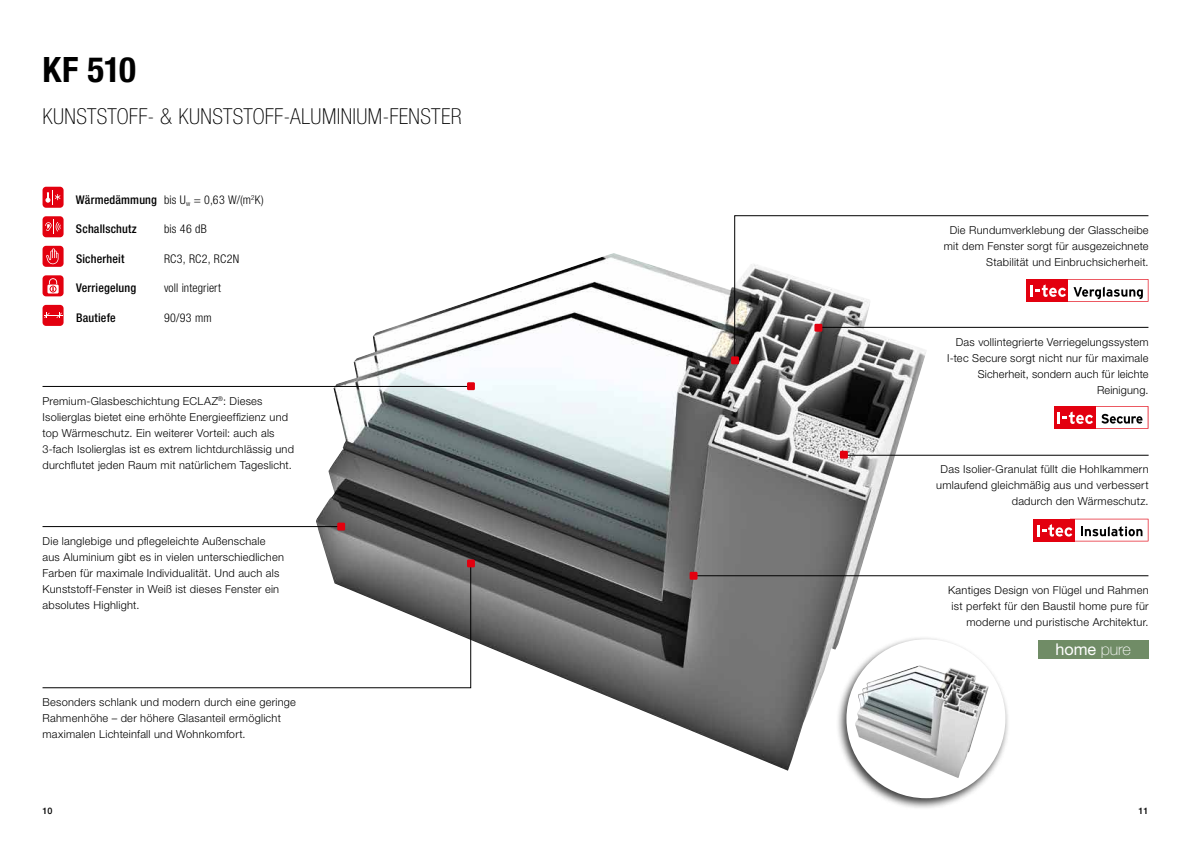
<style>
.page{position:relative;width:1191px;height:842px;background:#fff}
.page>*{position:absolute;margin:0;border:0;box-sizing:border-box;transform-origin:0 0}
.t1{font:700 condensed 35px "Helvetica Neue LT Pro";color:#000}
.t2{font:100 condensed 22px "Helvetica Neue LT Pro";letter-spacing:.015em;color:#000}
.t3{font:16.2px "Helvetica Neue LT Pro";color:#fff}
.t4{font:300 condensed 12px "Helvetica Neue LT Pro";letter-spacing:.015em;color:#000}
.t5{font:500 condensed 12px "Helvetica Neue LT Pro";letter-spacing:.015em;color:#000}
.t6{font:300 11px/16px "Helvetica Neue LT Pro";letter-spacing:.02em;color:#000;text-align:right}
.t7{font:500 9px "Helvetica Neue LT Pro";color:#000}
.s1{font-weight:500}
.s2{font-weight:100}
</style>
<div class="page">
<img style="left:252px;top:253px;width:687px;height:518px">
<div style="left:1033px;top:519px;width:41px;height:22px;background:#e3000f"></div>
<svg style="left:1037px;top:519px;width:111px;height:22px"></svg>
<div style="left:1053px;top:406px;width:42px;height:23px;background:#e3000f"></div>
<svg style="left:1057px;top:406px;width:91px;height:23px"></svg>
<div style="left:1038px;top:640px;width:110px;height:19px;background:#708c66"></div>
<hr style="left:692px;top:575px;width:456px;height:1px;background:#000">
<div style="left:689px;top:572px;width:8px;height:8px;background:#e3000f"></div>
<hr style="left:43px;top:386px;width:428px;height:1px;background:#000">
<hr style="left:43px;top:526px;width:298px;height:1px;background:#000">
<div style="left:467px;top:382px;width:8px;height:8px;background:#e3000f"></div>
<svg style="left:42px;top:563px;width:429px;height:125px"></svg>
<div style="left:467px;top:559px;width:8px;height:8px;background:#e3000f"></div>
<div style="left:337px;top:523px;width:8px;height:7px;background:#e3000f"></div>
<svg style="left:734px;top:215px;width:415px;height:147px"></svg>
<div style="left:731px;top:356px;width:8px;height:8px;background:#e3000f"></div>
<hr style="left:844px;top:455px;width:304px;height:1px;background:#000">
<div style="left:840px;top:451px;width:8px;height:8px;background:#e3000f"></div>
<div style="left:43px;top:246px;width:21px;height:21px;background:#e3000f;border-radius:4px"></div>
<svg style="left:46px;top:248px;width:13px;height:16px"></svg>
<div style="left:43px;top:275px;width:21px;height:21px;background:#e3000f;border-radius:4px"></div>
<svg style="left:47px;top:278px;width:12px;height:15px"></svg>
<div style="left:43px;top:187px;width:21px;height:21px;background:#e3000f;border-radius:4px"></div>
<svg style="left:46px;top:190px;width:14px;height:14px"></svg>
<div style="left:43px;top:216px;width:21px;height:21px;background:#e3000f;border-radius:4px"></div>
<svg style="left:45px;top:220px;width:16px;height:14px"></svg>
<div style="left:43px;top:305px;width:21px;height:21px;background:#e3000f;border-radius:4px"></div>
<svg style="left:44px;top:313px;width:18px;height:5px"></svg>
<div style="left:835px;top:635px;width:175px;height:175px;background:#000;opacity:.75"></div>
<div style="left:846px;top:639px;width:159px;height:159px;background:#fff;border-radius:50%"></div>
<img style="left:855px;top:665px;width:134px;height:113px">
<h1 class="t1" style="left:43px;top:48px;width:95px">KF 510</h1>
<h2 class="t2" style="left:43px;top:103px;width:421px">KUNSTSTOFF- &amp; KUNSTSTOFF-ALUMINIUM-FENSTER</h2>
<p class="t4" style="left:76px;top:193px;width:189px"><span class="s1">Wärmedämmung</span> bis U<sub>w</sub> = 0,63 W/(m<sup>2</sup>K)</p>
<p class="t5" style="left:76px;top:222px;width:62px">Schallschutz</p>
<p class="t4" style="left:164px;top:222px;width:44px">bis 46 dB</p>
<p class="t5" style="left:76px;top:251px;width:50px">Sicherheit</p>
<p class="t4" style="left:164px;top:252px;width:77px">RC3, RC2, RC2N</p>
<p class="t5" style="left:76px;top:281px;width:62px">Verriegelung</p>
<p class="t4" style="left:164px;top:281px;width:58px">voll integriert</p>
<p class="t5" style="left:76px;top:310px;width:41px">Bautiefe</p>
<p class="t4" style="left:164px;top:311px;width:49px">90/93 mm</p>
<p class="t6" style="left:43px;top:392px;width:253px;text-align:left">Premium-Glasbeschichtung ECLAZ<sup>®</sup>: Dieses Isolierglas bietet eine erhöhte Energieeffizienz und top Wärmeschutz. Ein weiterer Vorteil: auch als 3-fach Isolierglas ist es extrem lichtdurchlässig und durchflutet jeden Raum mit natürlichem Tageslicht.</p>
<p class="t6" style="left:43px;top:533px;width:243px;text-align:left">Die langlebige und pflegeleichte Außenschale aus Aluminium gibt es in vielen unterschiedlichen Farben für maximale Individualität. Und auch als Kunststoff-Fenster in Weiß ist dieses Fenster ein absolutes Highlight.</p>
<p class="t6" style="left:43px;top:694px;width:255px;text-align:left">Besonders schlank und modern durch eine geringe<br>Rahmenhöhe – der höhere Glasanteil ermöglicht maximalen Lichteinfall und Wohnkomfort.</p>
<p class="t6" style="left:943px;top:222px;width:206px">Die Rundumverklebung der Glasscheibe mit dem Fenster sorgt für ausgezeichnete<br>Stabilität und Einbruchsicherheit.</p>
<p class="t6" style="left:947px;top:333px;width:203px">Das vollintegrierte Verriegelungssystem I-tec Secure sorgt nicht nur für maximale Sicherheit, sondern auch für leichte Reinigung.</p>
<p class="t6" style="left:936px;top:461px;width:214px">Das Isolier-Granulat füllt die Hohlkammern umlaufend gleichmäßig aus und verbessert dadurch den Wärmeschutz.</p>
<p class="t6" style="left:948px;top:582px;width:202px">Kantiges Design von Flügel und Rahmen ist perfekt für den Baustil home pure für moderne und puristische Architektur.</p>
<h3 class="t3" style="left:1055px;top:640px;width:77px">home <span class="s2">pure</span></h3>
<p class="t7" style="left:43px;top:806px;width:12px">10</p>
<p class="t7" style="left:1138px;top:806px;width:12px">11</p>
</div>
